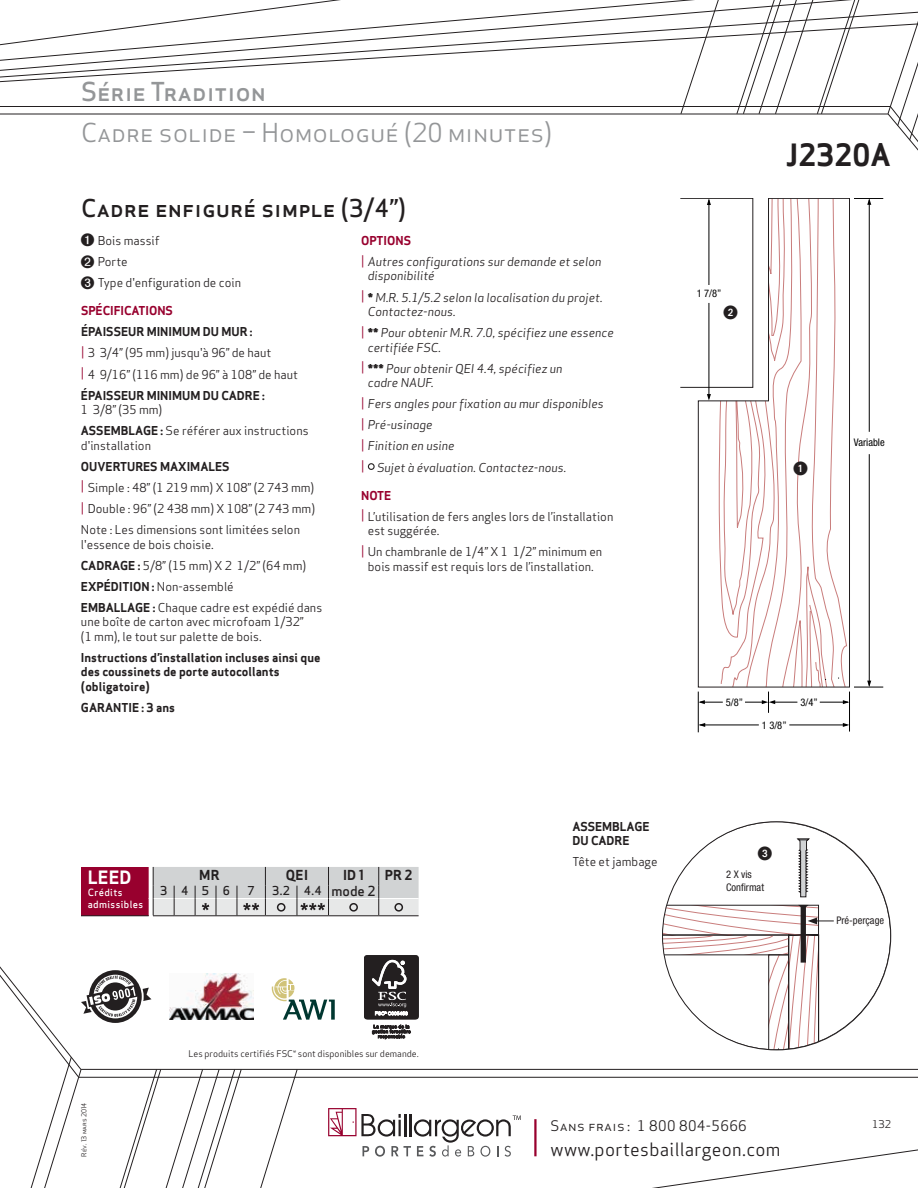
<style>
.page{position:relative;width:918px;height:1188px;background:#fff}
.page>*{position:absolute;margin:0;border:0;box-sizing:border-box;transform-origin:0 0}
.t1{font:30px "Apex Sans Bold T";color:#231f20}
.t2{font:25.5px "Apex Sans Book C";color:#949698}
.t3{font:25.5px "Apex Sans Medium C";color:#949698}
.t4{font:24px "Apex Sans Medium C";color:#231f20}
.t5{font:18px "Apex Sans Book T";letter-spacing:.015em;color:#231f20}
.t6{font:18px "Apex Sans Bold C";color:#fff}
.t7{font:14.25px "Apex Sans Book T";letter-spacing:.025em;color:#231f20}
.t8{font:14.25px "European Pi One";color:#231f20}
.t9{font:13.5px "Apex Sans Bold C";letter-spacing:.03em;color:#231f20}
.t10{font:12px/21.1px "Apex Sans Book T";color:#231f20}
.t11{font:12px/14.4px "Apex Sans Book Italic T";color:#231f20}
.t12{font:12px/14.4px "Apex Sans Bold C";color:#231f20}
.t13{font:12px/14.4px "Apex Sans Bold T";color:#231f20}
.t14{font:12px "Apex Sans Bold C";color:#98002e}
.t15{font:12px "Apex Sans Medium T";color:#231f20}
.t16{font:condensed 10.5px "Helvetica Neue";color:#000}
.t17{font:condensed 10.5px/12.6px "Helvetica Neue";color:#231f20}
.t18{font:10.5px "Apex Sans Book T";color:#231f20}
.t19{font:9.75px/11.7px "Apex Sans Medium T";letter-spacing:.04em;color:#fff}
.t20{font:9px "Apex Sans Book T";color:#231f20}
.t21{font:6.75px "Apex Sans Book C";color:#231f20}
.s1{font-family:"Digits";font-size:15px}
.s2{color:#98002e}
.s3{font-family:"Apex Sans Bold C"}
.s4{font-family:"Apex Sans Bold T"}
.s5{font-family:"Apex Sans Book T";color:#98002e}
.s6{font-size:13.5px}
.s7{font-family:"Apex Sans Book C"}
</style>
<div class="page">
<svg style="left:0;top:106px;width:918px;height:45px"></svg>
<svg style="left:0;top:72px;width:161px;height:6px"></svg>
<svg style="left:680px;top:72px;width:43px;height:42px"></svg>
<svg style="left:736px;top:72px;width:128px;height:42px"></svg>
<svg style="left:888px;top:72px;width:30px;height:69px"></svg>
<svg style="left:0;top:0;width:918px;height:72px"></svg>
<svg style="left:0;top:0;width:844px;height:62px"></svg>
<svg style="left:0;top:966px;width:918px;height:112px"></svg>
<svg style="left:652px;top:1149px;width:266px;height:39px"></svg>
<svg style="left:256px;top:1069px;width:42px;height:119px"></svg>
<svg style="left:116px;top:1069px;width:126px;height:119px"></svg>
<svg style="left:27px;top:1057px;width:54px;height:131px"></svg>
<hr style="left:534px;top:1119px;width:3px;height:37px;background:#98002e">
<svg style="left:328px;top:1108px;width:193px;height:49px"></svg>
<svg style="left:81px;top:968px;width:70px;height:55px"></svg>
<img style="left:170px;top:973px;width:83px;height:47px">
<svg style="left:272px;top:978px;width:63px;height:42px"></svg>
<svg style="left:698px;top:198px;width:152px;height:490px"></svg>
<hr style="left:709px;top:200px;width:1px;height:85px;background:#000">
<svg style="left:707px;top:199px;width:4px;height:6px"></svg>
<svg style="left:707px;top:394px;width:4px;height:7px"></svg>
<hr style="left:709px;top:303px;width:1px;height:95px;background:#000">
<hr style="left:869px;top:200px;width:1px;height:232px;background:#000">
<hr style="left:869px;top:454px;width:1px;height:232px;background:#000">
<svg style="left:854px;top:681px;width:29px;height:7px"></svg>
<svg style="left:854px;top:198px;width:29px;height:7px"></svg>
<svg style="left:820px;top:700px;width:29px;height:4px"></svg>
<svg style="left:699px;top:700px;width:24px;height:4px"></svg>
<svg style="left:745px;top:692px;width:52px;height:21px"></svg>
<hr style="left:698px;top:692px;width:1px;height:40px;background:#000">
<hr style="left:700px;top:725px;width:59px;height:1px;background:#000">
<hr style="left:789px;top:725px;width:58px;height:1px;background:#000">
<svg style="left:699px;top:723px;width:6px;height:4px"></svg>
<hr style="left:849px;top:692px;width:1px;height:40px;background:#000">
<svg style="left:843px;top:723px;width:6px;height:4px"></svg>
<div style="left:368px;top:463px;width:7px;height:7px;border:1px solid #231f20;border-radius:50%"></div>
<svg style="left:666px;top:822px;width:225px;height:228px"></svg>
<svg style="left:663px;top:904px;width:171px;height:146px"></svg>
<div style="left:81px;top:867px;width:68px;height:49px;background:#98002e"></div>
<hr style="left:81px;top:915px;width:68px;height:1px;background:#231f20">
<svg style="left:152px;top:867px;width:267px;height:49px;background:#cfd1d1"></svg>
<div style="left:349px;top:903px;width:9px;height:9px;border:2px solid #231f20;border-radius:50%"></div>
<div style="left:394px;top:903px;width:9px;height:9px;border:2px solid #231f20;border-radius:50%"></div>
<div style="left:364px;top:955px;width:55px;height:64px;background:#231f20;border-radius:3px"></div>
<div style="left:364px;top:955px;width:55px;height:64px;border:1px solid #231f20;border-radius:4px"></div>
<svg style="left:372px;top:960px;width:36px;height:55px"></svg>
<svg style="left:372px;top:1025px;width:39px;height:14px"></svg>
<svg style="left:724px;top:306px;width:13px;height:13px"></svg>
<svg style="left:794px;top:462px;width:14px;height:14px"></svg>
<svg style="left:770px;top:821px;width:14px;height:3px"></svg>
<h2 class="t3" style="left:81px;top:75px;width:187px">Série Tradition</h2>
<h2 class="t2" style="left:81px;top:116px;width:473px">Cadre solide – Homologué (20 minutes)</h2>
<h3 class="t4" style="left:81px;top:193px;width:327px">Cadre enfiguré simple (3/4”)</h3>
<p class="t10" style="left:81px;top:230px;width:162px"><span class="s1">A</span> Bois massif<br><span class="s1">B</span> Porte<br><span class="s1">C</span> Type d'enfiguration de coin</p>
<p class="t14" style="left:81px;top:303px;width:94px">SPÉCIFICATIONS</p>
<p class="t12" style="left:81px;top:325px;width:173px">ÉPAISSEUR MINIMUM DU MUR :</p>
<p class="t10" style="left:81px;top:342px;width:219px"><span class="s2">|</span> 3 3/4” (95 mm) jusqu'à 96” de haut<br><span class="s2">|</span> 4 9/16” (116 mm) de 96” à 108” de haut</p>
<p class="t12" style="left:81px;top:388px;width:185px">ÉPAISSEUR MINIMUM DU CADRE :</p>
<p class="t10" style="left:81px;top:399px;width:229px">1 3/8” (35 mm)<br><span class="s3">ASSEMBLAGE :</span> Se référer aux instructions</p>
<p class="t10" style="left:81px;top:435px;width:72px">d'installation</p>
<p class="t12" style="left:81px;top:459px;width:150px">OUVERTURES MAXIMALES</p>
<p class="t10" style="left:81px;top:477px;width:236px;text-align:justify"><span class="s2">|</span> Simple : 48” (1 219 mm) X 108” (2 743 mm) <span class="s2">|</span> Double : 96” (2 438 mm) X 108” (2 743 mm)<br>Note : Les dimensions sont limitées selon</p>
<p class="t10" style="left:81px;top:534px;width:243px">l'essence de bois choisie.<br><span class="s3">CADRAGE :</span> 5/8” (15 mm) X 2 1/2” (64 mm)<br><span class="s3">EXPÉDITION :</span> Non-assemblé<br><span class="s3">EMBALLAGE :</span> Chaque cadre est expédié dans</p>
<p class="t10" style="left:81px;top:615px;width:224px;line-height:14.4px">une boîte de carton avec microfoam 1/32” (1 mm), le tout sur palette de bois.</p>
<p class="t13" style="left:81px;top:650px;width:241px">Instructions d’installation incluses ainsi que des coussinets de porte autocollants (obligatoire)</p>
<p class="t12" style="left:81px;top:700px;width:96px">GARANTIE : <span class="s4">3 ans</span></p>
<p class="t14" style="left:361px;top:233px;width:52px">OPTIONS</p>
<p class="t11" style="left:368px;top:254px;width:235px;text-indent:-7px"><span class="s5">|</span> Autres configurations sur demande et selon disponibilité</p>
<p class="t11" style="left:368px;top:290px;width:236px;text-indent:-7px"><span class="s5">|</span> <span class="s4">*</span> M.R. 5.1/5.2 selon la localisation du projet.<br>Contactez-nous.</p>
<p class="t11" style="left:368px;top:325px;width:248px;text-indent:-7px"><span class="s5">|</span> <span class="s4">**</span> Pour obtenir M.R. 7.0, spécifiez une essence certifiée FSC.</p>
<p class="t11" style="left:368px;top:361px;width:196px;text-indent:-7px"><span class="s5">|</span> <span class="s4">***</span> Pour obtenir QEI 4.4, spécifiez un cadre NAUF.</p>
<p class="t11" style="left:361px;top:393px;width:244px;line-height:21.1px"><span class="s5">|</span> Fers angles pour fixation au mur disponibles <span class="s5">|</span> Pré-usinage<br><span class="s5">|</span> Finition en usine<br><span class="s5">|</span> Sujet à évaluation. Contactez-nous.</p>
<p class="t14" style="left:361px;top:487px;width:32px">NOTE</p>
<p class="t10" style="left:368px;top:509px;width:247px;line-height:14.4px;text-indent:-7px"><span class="s2">|</span> L’utilisation de fers angles lors de l’installation est suggérée.</p>
<p class="t10" style="left:361px;top:545px;width:243px;line-height:14.4px;text-align:center"><span class="s2">|</span> Un chambranle de 1/4” X 1 1/2” minimum en bois massif est requis lors de l’installation.</p>
<h3 class="t6" style="left:88px;top:866px;width:45px">LEED</h3>
<p class="t19" style="left:88px;top:887px;width:57px">Crédits admissibles</p>
<p class="t9" style="left:199px;top:866px;width:22px">MR</p>
<p class="t9" style="left:286px;top:866px;width:24px">QEI</p>
<p class="t9" style="left:343px;top:866px;width:23px">ID 1</p>
<p class="t9" style="left:385px;top:866px;width:29px">PR 2</p>
<p class="t15" style="left:160px;top:883px;width:72px">3456</p>
<p class="t15" style="left:248px;top:883px;width:9px">7</p>
<p class="t15" style="left:272px;top:883px;width:105px">3.2 4.4 <span class="s6">mode 2</span></p>
<p class="t12" style="left:572px;top:819px;width:79px">ASSEMBLAGE<br>DU CADRE</p>
<p class="t10" style="left:572px;top:851px;width:87px">Tête et jambage</p>
<p class="t16" style="left:697px;top:287px;width:26px">1 7/8”</p>
<h1 class="t1" style="left:786px;top:136px;width:106px">J2320A</h1>
<p class="t16" style="left:854px;top:436px;width:32px">Variable</p>
<p class="t16" style="left:726px;top:696px;width:19px">5/8”</p>
<p class="t16" style="left:762px;top:719px;width:26px">1 3/8”</p>
<p class="t16" style="left:800px;top:696px;width:19px">3/4”</p>
<p class="t8" style="left:758px;top:846px;width:16px">3</p>
<p class="t17" style="left:726px;top:868px;width:40px">2 X vis<br>Confirmat</p>
<p class="t17" style="left:836px;top:914px;width:49px">Pré-perçage</p>
<p class="t20" style="left:188px;top:1048px;width:232px">Les produits certifiés FSC® sont disponibles sur demande.</p>
<p class="t21" style="left:80px;top:1156px;width:55px;rotate:-90deg">Rév. 13 mars 2014</p>
<p class="t7" style="left:551px;top:1116px;width:198px"><span class="s7">Sans frais :</span> 1 800 804-5666</p>
<h3 class="t5" style="left:551px;top:1138px;width:231px">www.portesbaillargeon.com</h3>
<p class="t18" style="left:872px;top:1117px;width:20px">132</p>
</div>
